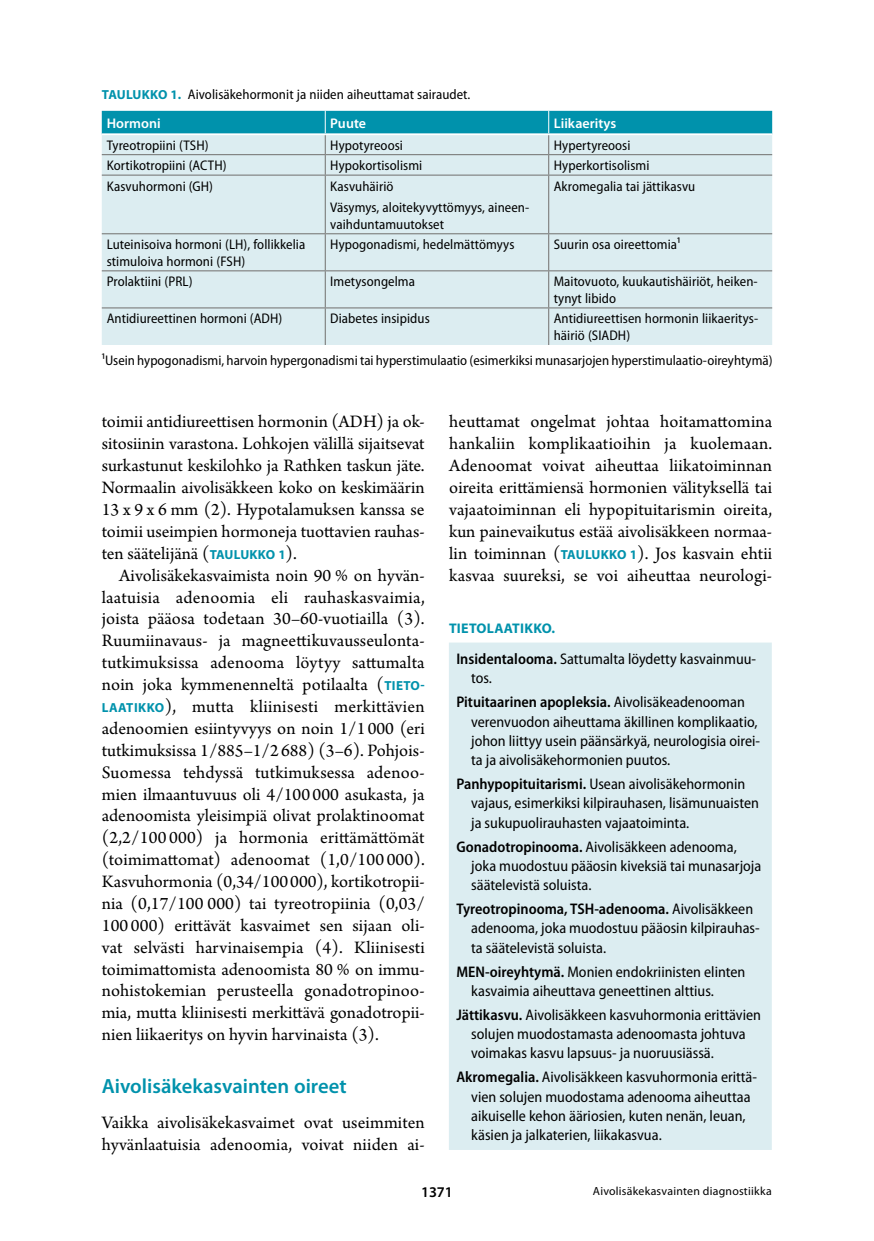
<style>
.page{position:relative;width:874px;height:1241px;background:#fff}
.page>*{position:absolute;margin:0;border:0;box-sizing:border-box;transform-origin:0 0}
.t1{font:600 20.65px "Myriad Pro";color:#0092ac}
.t2{font:18.38px/21.9px "Arno Pro";letter-spacing:.005em;color:#000;text-align:justify}
.t3{font:semi-condensed 15.4px/19.2px "Myriad Pro";color:#000}
.t4{font:600 14.88px "Myriad Pro";color:#000}
.t5{font:semi-condensed 14px/16.6px "Myriad Pro";letter-spacing:.005em;color:#000}
.t6{font:600 14px "Myriad Pro";letter-spacing:.005em;color:#fff}
.t7{font:700 14px "Myriad Pro";letter-spacing:.02em;color:#0092ac}
.t8{font:11.9px "Myriad Pro";letter-spacing:.02em;color:#000}
.s1{font-weight:700;font-stretch:normal;font-size:13.12px;color:#0092ac}
.s2{font-weight:600;font-stretch:normal;color:#fff}
.s3{font-family:"Myriad Pro";font-weight:700;font-size:13.12px;color:#0092ac}
.s4{font-weight:600}
</style>
<div class="page">
<div style="left:102px;top:176px;width:669px;height:169px;background:#dcedf1"></div>
<hr style="left:102px;top:175px;width:223px;height:1px;background:#716f6d">
<hr style="left:325px;top:175px;width:223px;height:1px;background:#716f6d">
<hr style="left:324px;top:175px;width:1px;height:58px;background:#716f6d">
<hr style="left:548px;top:175px;width:223px;height:1px;background:#716f6d">
<hr style="left:548px;top:175px;width:1px;height:58px;background:#716f6d">
<hr style="left:102px;top:233px;width:223px;height:1px;background:#716f6d">
<hr style="left:325px;top:233px;width:223px;height:1px;background:#716f6d">
<hr style="left:324px;top:234px;width:1px;height:36px;background:#716f6d">
<hr style="left:548px;top:233px;width:223px;height:1px;background:#716f6d">
<hr style="left:548px;top:234px;width:1px;height:36px;background:#716f6d">
<hr style="left:102px;top:270px;width:223px;height:1px;background:#716f6d">
<hr style="left:325px;top:270px;width:223px;height:1px;background:#716f6d">
<hr style="left:324px;top:271px;width:1px;height:36px;background:#716f6d">
<hr style="left:548px;top:270px;width:223px;height:1px;background:#716f6d">
<hr style="left:548px;top:271px;width:1px;height:36px;background:#716f6d">
<hr style="left:102px;top:307px;width:223px;height:1px;background:#716f6d">
<hr style="left:325px;top:307px;width:223px;height:1px;background:#716f6d">
<hr style="left:324px;top:308px;width:1px;height:37px;background:#716f6d">
<hr style="left:548px;top:307px;width:223px;height:1px;background:#716f6d">
<hr style="left:548px;top:308px;width:1px;height:37px;background:#716f6d">
<svg style="left:102px;top:111px;width:669px;height:64px;background:#8bc9d5"></svg>
<hr style="left:102px;top:133px;width:223px;height:2px;background:#fff">
<hr style="left:325px;top:133px;width:223px;height:2px;background:#fff">
<hr style="left:548px;top:133px;width:223px;height:2px;background:#fff">
<div style="left:449px;top:642px;width:322px;height:507px;background:#dcedf1"></div>
<p class="t5" style="left:107px;top:79px;width:365px;line-height:28.9px;text-indent:-5px"><span class="s1">TAULUKKO 1.</span> Aivolisäkehormonit ja niiden aiheuttamat sairaudet.<br><span class="s2">Hormoni</span></p>
<p class="t6" style="left:330px;top:114px;width:37px">Puute</p>
<p class="t6" style="left:553px;top:114px;width:64px">Liikaeritys</p>
<p class="t5" style="left:107px;top:136px;width:103px">Tyreotropiini (TSH)</p>
<p class="t5" style="left:330px;top:136px;width:74px">Hypotyreoosi</p>
<p class="t5" style="left:553px;top:136px;width:78px">Hypertyreoosi</p>
<p class="t5" style="left:107px;top:157px;width:121px">Kortikotropiini (ACTH)</p>
<p class="t5" style="left:330px;top:157px;width:93px">Hypokortisolismi</p>
<p class="t5" style="left:553px;top:157px;width:97px">Hyperkortisolismi</p>
<p class="t5" style="left:107px;top:177px;width:108px">Kasvuhormoni (GH)</p>
<p class="t5" style="left:330px;top:175px;width:200px;line-height:21.5px">Kasvuhäiriö<br>Väsymys, aloitekyvyttömyys, aineen-</p>
<p class="t5" style="left:330px;top:215px;width:115px">vaihduntamuutokset</p>
<p class="t5" style="left:553px;top:177px;width:143px">Akromegalia tai jättikasvu</p>
<p class="t5" style="left:107px;top:236px;width:200px">Luteinisoiva hormoni (LH), follikkelia stimuloiva hormoni (FSH)</p>
<p class="t5" style="left:330px;top:236px;width:186px">Hypogonadismi, hedelmättömyys</p>
<p class="t5" style="left:553px;top:236px;width:128px">Suurin osa oireettomia1</p>
<p class="t5" style="left:107px;top:273px;width:87px">Prolaktiini (PRL)</p>
<p class="t5" style="left:330px;top:273px;width:86px">Imetysongelma</p>
<p class="t5" style="left:553px;top:273px;width:205px">Maitovuoto, kuukautishäiriöt, heiken&shy;tynyt libido</p>
<p class="t5" style="left:107px;top:310px;width:177px">Antidiureettinen hormoni (ADH)</p>
<p class="t5" style="left:330px;top:310px;width:101px">Diabetes insipidus</p>
<p class="t5" style="left:553px;top:310px;width:206px">Antidiureettisen hormonin liikaeritys&shy;häiriö (SIADH)</p>
<p class="t5" style="left:102px;top:351px;width:672px">1Usein hypogonadismi, harvoin hypergonadismi tai hyperstimulaatio (esimerkiksi munasarjojen hyperstimulaatio-oireyhtymä)</p>
<p class="t2" style="left:102px;top:412px;width:324px">toimii antidiureettisen hormonin (ADH) ja ok&shy;sitosiinin varastona. Lohkojen välillä sijaitsevat surkastunut keskilohko ja Rathken taskun jäte.<br>Normaalin aivolisäkkeen koko on keskimäärin 13 x 9 x 6 mm (2). Hypotalamuksen kanssa se toimii useimpien hormoneja tuottavien rauhas&shy;ten säätelijänä (<span class="s3">TAULUKKO 1</span>).</p>
<p class="t2" style="left:102px;top:565px;width:324px;text-indent:17px">Aivolisäkekasvaimista noin 90 % on hyvän&shy;laatuisia adenoomia eli rauhaskasvaimia, joista pääosa todetaan 30–60-vuotiailla (3).<br>Ruumiinavaus- ja magneettikuvausseulonta&shy;tutkimuksissa adenooma löytyy sattumalta noin joka kymmenenneltä potilaalta (<span class="s3">TIETO-LAATIKKO</span>), mutta kliinisesti merkittävien adenoomien esiintyvyys on noin 1/1 000 (eri tutkimuksissa 1/885–1/2 688) (3–6). Pohjois-Suomessa tehdyssä tutkimuksessa adenoo&shy;mien ilmaantuvuus oli 4/100 000 asukasta, ja adenoomista yleisimpiä olivat prolaktinoomat (2,2/100 000) ja hormonia erittämättömät (toimimattomat) adenoomat (1,0/100 000).<br>Kasvuhormonia (0,34/100000), kortikotropii&shy;nia (0,17/100 000) tai tyreotropiinia (0,03/ 100 000) erittävät kasvaimet sen sijaan oli&shy;vat selvästi harvinaisempia (4). Kliinisesti toimimat-tomista adenoomista 80 % on immu&shy;nohistokemian perusteella gonadotropinoo&shy;mia, mutta kliinisesti merkittävä gonadotropii&shy;nien liikaeritys on hyvin harvinaista (3).</p>
<p class="t1" style="left:102px;top:1072px;width:246px">Aivolisäkekasvainten oireet</p>
<p class="t2" style="left:102px;top:1112px;width:324px">Vaikka aivolisäkekasvaimet ovat useimmiten hyvänlaatuisia adenoomia, voivat niiden ai-</p>
<p class="t2" style="left:449px;top:412px;width:324px">heut--tamat ongelmat johtaa hoitamattomina hankaliin komplikaatioihin ja kuolemaan.<br>Adenoomat voivat aiheuttaa liikatoiminnan oireita erittämiensä hormonien välityksellä tai vajaatoiminnan eli hypopituitarismin oireita, kun painevaikutus estää aivolisäkkeen normaa&shy;lin toiminnan (<span class="s3">TAULUKKO 1</span>). Jos kasvain ehtii kasvaa suureksi, se voi aiheuttaa neurologi-</p>
<p class="t7" style="left:449px;top:618px;width:107px">TIETOLAATIKKO.</p>
<p class="t3" style="left:471px;top:649px;width:286px;text-indent:-15px"><span class="s4">Insidentalooma.</span> Sattumalta löydetty kasvainmuu&shy;tos.</p>
<p class="t3" style="left:471px;top:692px;width:290px;text-indent:-15px"><span class="s4">Pituitaarinen apopleksia.</span> Aivolisäkeadenooman verenvuodon aiheuttama äkillinen komplikaatio, johon liittyy usein päänsärkyä, neurologisia oirei&shy;ta ja aivolisäkehormonien puutos.</p>
<p class="t3" style="left:471px;top:774px;width:289px;text-indent:-15px"><span class="s4">Panhypopituitarismi.</span> Usean aivolisäkehormonin vajaus, esimerkiksi kilpirauhasen, lisämunuaisten ja sukupuolirauhasten vajaatoiminta.</p>
<p class="t3" style="left:471px;top:836px;width:291px;text-indent:-15px"><span class="s4">Gonadotropinooma.</span> Aivolisäkkeen adenooma, joka muodostuu pääosin kiveksiä tai munasarjoja säätelevistä soluista.</p>
<p class="t3" style="left:471px;top:898px;width:290px;text-indent:-15px"><span class="s4">Tyreotropinooma, TSH-adenooma.</span> Aivolisäkkeen adenooma, joka muodostuu pääosin kilpirauhas&shy;ta säätelevistä soluista.</p>
<p class="t3" style="left:471px;top:961px;width:275px;text-indent:-15px"><span class="s4">MEN-oireyhtymä.</span> Monien endokriinisten elinten kasvaimia aiheuttava geneettinen alttius.</p>
<p class="t3" style="left:471px;top:1004px;width:291px;text-indent:-15px"><span class="s4">Jättikasvu.</span> Aivolisäkkeen kasvuhormonia erittävien solujen muodostamasta adenoomasta johtuva voimakas kasvu lapsuus- ja nuoruusiässä.</p>
<p class="t3" style="left:471px;top:1066px;width:287px;text-indent:-15px"><span class="s4">Akromegalia.</span> Aivolisäkkeen kasvuhormonia erittä&shy;vien solujen muodostama adenooma aiheuttaa aikuiselle kehon ääriosien, kuten nenän, leuan, käsien ja jalkaterien, liikakasvua.</p>
<p class="t4" style="left:421px;top:1182px;width:33px">1371</p>
<p class="t8" style="left:592px;top:1183px;width:180px">Aivolisäkekasvainten diagnostiikka</p>
</div>
